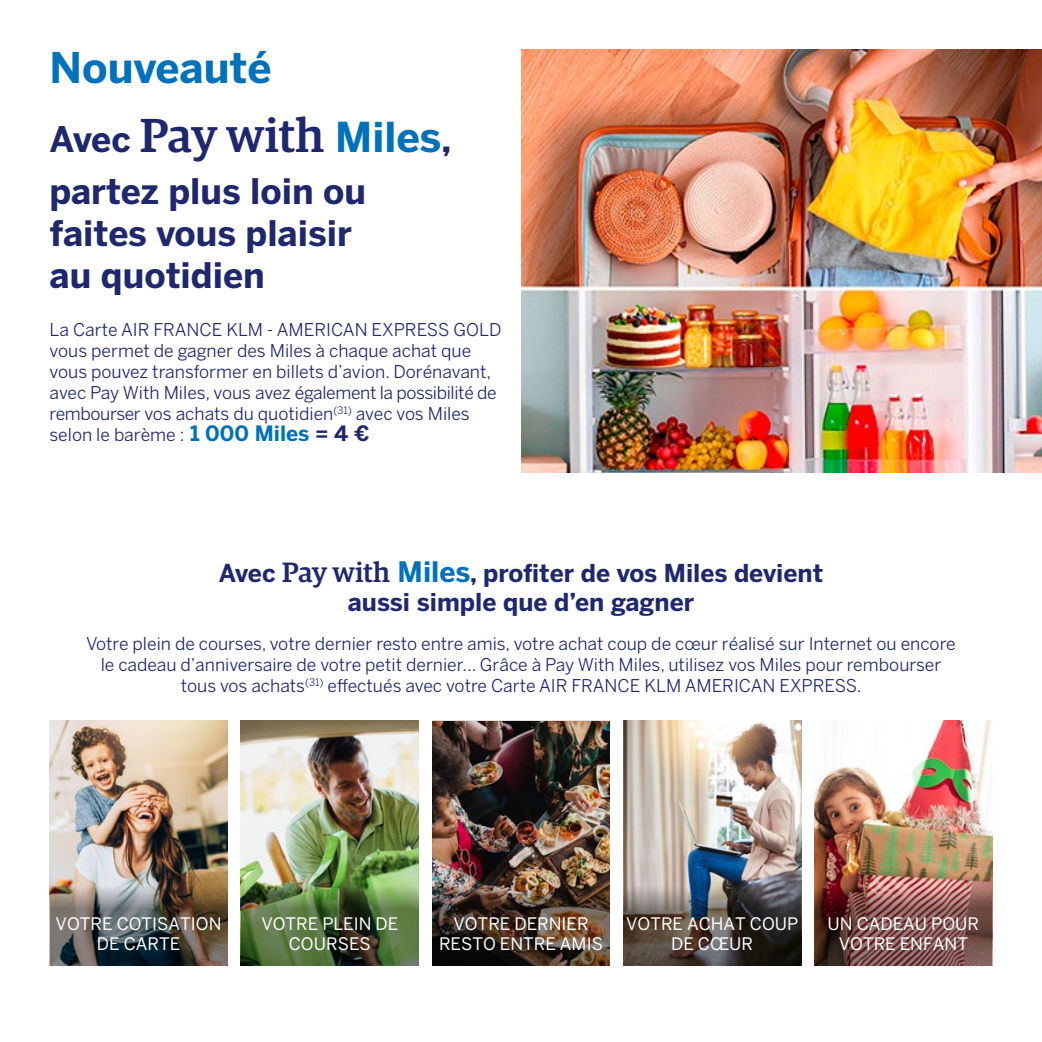
<style>
.page{position:relative;width:1042px;height:1042px;background:#fff}
.page>*{position:absolute;margin:0;border:0;box-sizing:border-box;transform-origin:0 0}
.t1{font:500 47.77px "Guardian Egyp";letter-spacing:-.01em;color:#20286d}
.t2{font:700 42px "Benton Sans";color:#0072bb}
.t3{font:700 35px/42px "Benton Sans";color:#20286d}
.t4{font:700 24.5px "Benton Sans";color:#20286d}
.t5{font:17.5px/21px "Benton Sans";color:#20286d}
.t6{font:17.15px/20.7px "Benton Sans";color:#fff;text-align:center}
.s1{font-family:"Benton Sans";font-weight:700;font-size:35px}
.s2{font-family:"Benton Sans";font-weight:700;font-size:40.95px;color:#0072bb}
.s3{font-weight:700;font-size:21px;color:#0072bb}
.s4{font-weight:700;font-size:21px}
.s5{font-family:"Guardian Egyp";font-weight:500;font-size:28px}
.s6{font-size:28px;color:#0072bb}
</style>
<div class="page">
<img style="left:521px;top:50px;width:521px;height:423px">
<img style="left:50px;top:721px;width:178px;height:122px">
<img style="left:50px;top:843px;width:178px;height:123px">
<img style="left:241px;top:721px;width:178px;height:122px">
<img style="left:241px;top:843px;width:178px;height:123px">
<img style="left:432px;top:721px;width:178px;height:122px">
<img style="left:432px;top:843px;width:178px;height:123px">
<img style="left:623px;top:721px;width:178px;height:122px">
<img style="left:623px;top:843px;width:178px;height:123px">
<img style="left:814px;top:721px;width:178px;height:122px">
<img style="left:814px;top:843px;width:178px;height:123px">
<p class="t2" style="left:50px;top:42px;width:224px">Nouveauté</p>
<p class="t1" style="left:50px;top:101px;width:403px"><span class="s1">Avec</span> Pay with <span class="s2">Miles</span><span class="s1">,</span></p>
<p class="t3" style="left:50px;top:170px;width:318px">partez plus loin ou faites vous plaisir au quotidien</p>
<p class="t5" style="left:50px;top:319px;width:453px">La Carte AIR FRANCE KLM - AMERICAN EXPRESS GOLD vous permet de gagner des Miles à chaque achat que vous pouvez transformer en billets d’avion. Dorénavant, avec Pay With Miles, vous avez également la possibilité de</p>
<p class="t5" style="left:50px;top:403px;width:421px">rembourser vos achats du quotidien<sup>(31)</sup> avec vos Miles</p>
<p class="t5" style="left:50px;top:424px;width:321px">selon le barème : <span class="s3">1 000 Miles</span> <span class="s4">= 4 €</span></p>
<p class="t4" style="left:219px;top:558px;width:606px">Avec <span class="s5">Pay with</span> <span class="s6">Miles</span>, profiter de vos Miles devient</p>
<p class="t4" style="left:348px;top:587px;width:348px">aussi simple que d’en gagner</p>
<p class="t5" style="left:86px;top:632px;width:871px">Votre plein de courses, votre dernier resto entre amis, votre achat coup de cœur réalisé sur Internet ou encore</p>
<p class="t5" style="left:101px;top:653px;width:842px">le cadeau d’anniversaire de votre petit dernier… Grâce à Pay With Miles, utilisez vos Miles pour rembourser</p>
<p class="t5" style="left:181px;top:674px;width:682px">tous vos achats<sup>(31)</sup> effectués avec votre Carte AIR FRANCE KLM AMERICAN EXPRESS.</p>
<p class="t6" style="left:56px;top:913px;width:167px">VOTRE COTISATION</p>
<p class="t6" style="left:97px;top:933px;width:85px">DE CARTE</p>
<p class="t6" style="left:261px;top:913px;width:138px">VOTRE PLEIN DE</p>
<p class="t6" style="left:289px;top:933px;width:83px">COURSES</p>
<p class="t6" style="left:453px;top:913px;width:137px">VOTRE DERNIER</p>
<p class="t6" style="left:439px;top:933px;width:165px">RESTO ENTRE AMIS</p>
<p class="t6" style="left:626px;top:913px;width:174px">VOTRE ACHAT COUP<br>DE CŒUR</p>
<p class="t6" style="left:827px;top:913px;width:153px">UN CADEAU POUR</p>
<p class="t6" style="left:839px;top:933px;width:131px">VOTRE ENFANT</p>
</div>
